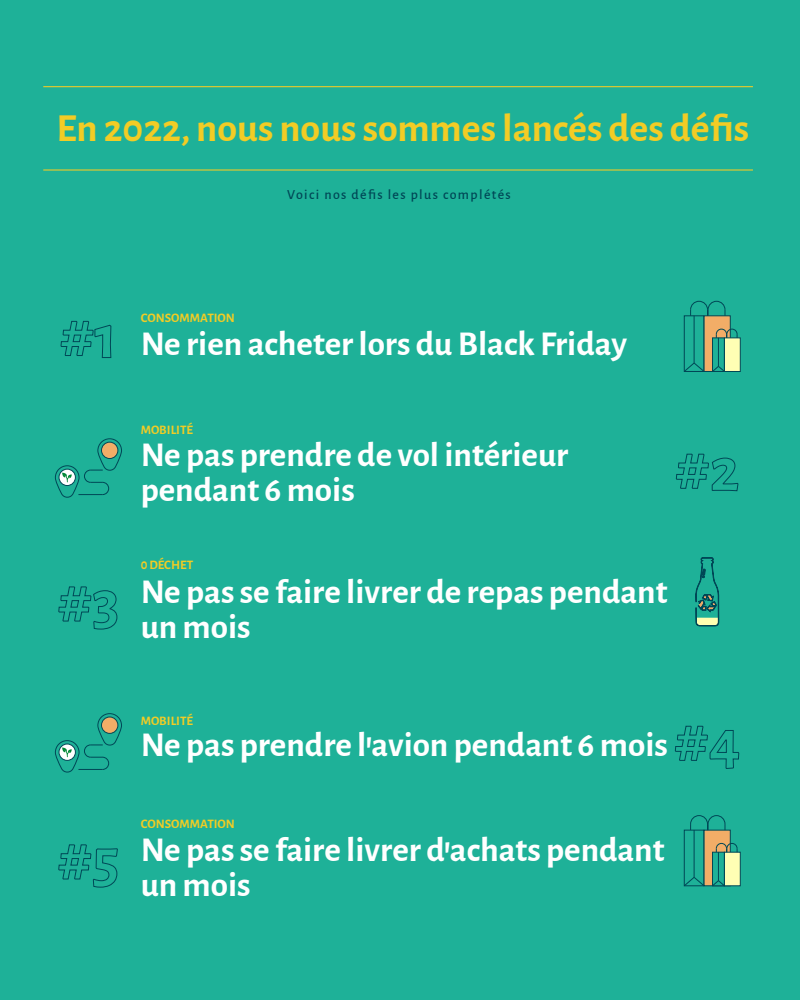
<style>
.page{position:relative;width:800px;height:1000px;background:#1eb198}
.page>*{position:absolute;margin:0;border:0;box-sizing:border-box;transform-origin:0 0}
.t1{font:700 40px "Alegreya Sans";color:#f2cc25}
.t2{font:700 35px/35px "Alegreya Sans";color:#fff}
.t3{font:500 13.95px "Alegreya Sans";letter-spacing:.1em;color:#004756}
.t4{font:700 13px "Alegreya Sans";color:#f2cc25}
</style>
<div class="page">
<hr style="left:43px;top:86px;width:710px;height:1px;background:#f2cc25">
<hr style="left:43px;top:169px;width:710px;height:2px;background:#f2cc25">
<svg style="left:60px;top:320px;width:52px;height:38px"></svg>
<svg style="left:675px;top:453px;width:64px;height:39px"></svg>
<svg style="left:674px;top:725px;width:66px;height:44px"></svg>
<svg style="left:58px;top:844px;width:60px;height:44px"></svg>
<svg style="left:58px;top:586px;width:60px;height:44px"></svg>
<svg style="left:55px;top:438px;width:67px;height:60px"></svg>
<svg style="left:55px;top:713px;width:67px;height:60px"></svg>
<div style="left:724px;top:337px;width:17px;height:35px;background:#ffffb4;border:1px solid #004756"></div>
<svg style="left:683px;top:300px;width:55px;height:72px"></svg>
<div style="left:724px;top:852px;width:17px;height:34px;background:#ffffb4;border:1px solid #004756"></div>
<svg style="left:683px;top:815px;width:55px;height:72px"></svg>
<svg style="left:696px;top:557px;width:23px;height:69px"></svg>
<p class="t1" style="left:57px;top:98px;width:694px">En 2022, nous nous sommes lancés des défis</p>
<p class="t4" style="left:141px;top:309px;width:96px">CONSOMMATION</p>
<p class="t3" style="left:287px;top:184px;width:225px">Voici nos défis les plus complétés</p>
<p class="t2" style="left:141px;top:323px;width:488px">Ne rien acheter lors du Black Friday</p>
<p class="t4" style="left:141px;top:420px;width:54px">MOBILITÉ</p>
<p class="t2" style="left:141px;top:435px;width:429px">Ne pas prendre de vol intérieur pendant 6 mois</p>
<p class="t4" style="left:141px;top:556px;width:54px">0 DÉCHET</p>
<p class="t2" style="left:141px;top:571px;width:528px">Ne pas se faire livrer de repas pendant un mois</p>
<p class="t4" style="left:141px;top:711px;width:54px">MOBILITÉ</p>
<p class="t2" style="left:141px;top:725px;width:529px">Ne pas prendre lꞌavion pendant 6 mois</p>
<p class="t4" style="left:141px;top:814px;width:96px">CONSOMMATION</p>
<p class="t2" style="left:141px;top:829px;width:525px">Ne pas se faire livrer dꞌachats pendant un mois</p>
</div>
